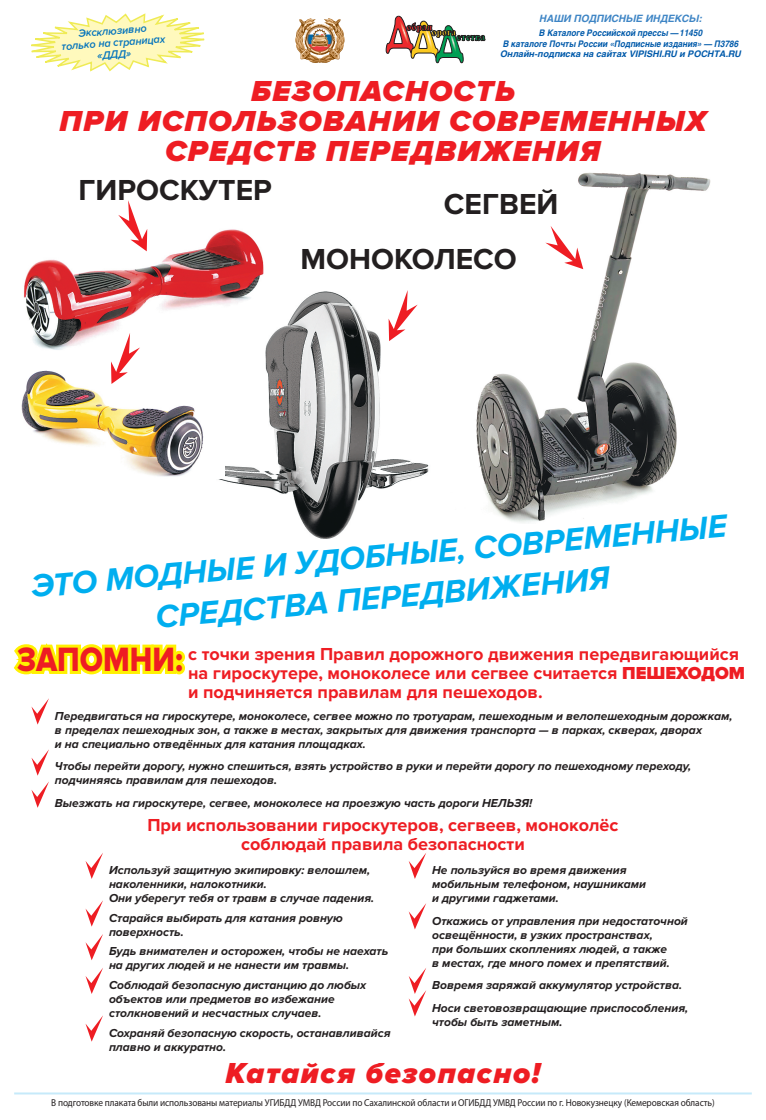
<style>
.page{position:relative;width:766px;height:1120px;background:#fff}
.page>*{position:absolute;margin:0;border:0;box-sizing:border-box;transform-origin:0 0}
.t1{font:italic 700 33px/41.5px "Proxima Nova";color:#00aeef;text-align:center}
.t2{font:italic 900 30px/30px "Proxima Nova";letter-spacing:.105em;color:#ee1d23;text-align:center}
.t3{font:700 30px/54.8px "Proxima Nova";letter-spacing:.025em;color:#231f20}
.t4{font:italic 900 30px "Proxima Nova";letter-spacing:.05em;color:#ee1d23}
.t5{font:700 18px/19px "Proxima Nova";color:#ee1d23}
.t6{font:italic 700 12px/14px "Proxima Nova";color:#231f20}
.t7{font:italic 600 11px/11.8px "Proxima Nova";color:#0072bc;text-align:center}
.t8{font:10px "Myriad Pro";letter-spacing:-.01em;color:#231f20;scale:.93 1}
.t9{font:italic 700 10px "Helios";color:#3e85c5}
.t10{font:italic 700 9px/11px "Helios";color:#015aaa;text-align:center;scale:.9 1}
.t11{font:italic 700 9px "Helios";color:#015aaa}
.s1{font-family:"Proxima Nova Extrabld";font-weight:400;font-size:35px}
.s2{font-weight:900}
</style>
<div class="page">
<img style="left:218px;top:275px;width:211px;height:264px">
<img style="left:476px;top:172px;width:235px;height:351px">
<img style="left:21px;top:369px;width:203px;height:110px">
<svg style="left:118px;top:200px;width:20px;height:27px"></svg>
<svg style="left:111px;top:350px;width:29px;height:34px"></svg>
<svg style="left:388px;top:290px;width:29px;height:51px"></svg>
<svg style="left:545px;top:226px;width:38px;height:43px"></svg>
<img style="left:24px;top:227px;width:219px;height:123px">
<svg style="left:13px;top:643px;width:172px;height:32px;background:#fff32c"></svg>
<hr style="left:14px;top:1092px;width:737px;height:2px;background:#c6eafa">
<svg style="left:31px;top:698px;width:18px;height:26px"></svg>
<svg style="left:31px;top:749px;width:18px;height:26px"></svg>
<svg style="left:31px;top:781px;width:18px;height:27px"></svg>
<svg style="left:85px;top:853px;width:18px;height:26px"></svg>
<svg style="left:85px;top:900px;width:18px;height:26px"></svg>
<svg style="left:85px;top:934px;width:18px;height:26px"></svg>
<svg style="left:85px;top:968px;width:18px;height:26px"></svg>
<svg style="left:85px;top:1015px;width:18px;height:26px"></svg>
<svg style="left:408px;top:853px;width:18px;height:26px"></svg>
<svg style="left:408px;top:903px;width:18px;height:26px"></svg>
<svg style="left:408px;top:968px;width:18px;height:48px"></svg>
<svg style="left:385px;top:16px;width:100px;height:47px"></svg>
<img style="left:295px;top:18px;width:49px;height:45px">
<svg style="left:31px;top:13px;width:174px;height:59px"></svg>
<p class="t7" style="left:60px;top:29px;width:105px;rotate:-4deg">Эксклюзивно только на страницах «ДДД»</p>
<p class="t9" style="left:539px;top:13px;width:164px">НАШИ ПОДПИСНЫЕ ИНДЕКСЫ:</p>
<p class="t10" style="left:503px;top:27px;width:263px">В Каталоге Российской прессы —11450<br>В каталоге Почты России «Подписные издания» — П3786</p>
<p class="t11" style="left:500px;top:49px;width:242px">Онлайн-подписка на сайтах VIPISHI.RU и POCHTA.RU</p>
<h2 class="t2" style="left:59px;top:77px;width:648px">Безопасность<br>при использовании современных средс тв передвижения</h2>
<h2 class="t3" style="left:78px;top:163px;width:195px">Гироскутер</h2>
<h2 class="t3" style="left:300px;top:177px;width:259px;text-indent:143px">Сегвей<br>Моноколесо</h2>
<h1 class="t1" style="left:30px;top:566px;width:698px;rotate:-5deg">Это модные и удобные, современные средства передвижения</h1>
<h3 class="t5" style="left:188px;top:645px;width:558px;text-indent:-171px"><span class="s1">Запомни:</span> с точки зрения Правил дорожного движения передвигающийся на гироскутере, моноколесе или сегвее считается <span class="s2">ПЕШЕХОДОМ </span>и подчиняется правилам для пешеходов.</h3>
<p class="t6" style="left:55px;top:709px;width:678px">Передвигаться на гироскутере, моноколесе, сегвее можно по тротуарам, пешеходным и велопешеходным дорожкам, в пределах пешеходных зон, а также в местах, закрытых для движения транспорта — в парках, скверах, дворах<br>и на специально отведённых для катания площадках.</p>
<p class="t6" style="left:55px;top:759px;width:637px">Чтобы перейти дорогу, нужно спешиться, взять устройство в руки и перейти дорогу по пешеходному переходу, подчиняясь правилам для пешеходов.</p>
<p class="t6" style="left:55px;top:796px;width:478px">Выезжать на гироскутере, сегвее, моноколесе на проезжую часть дороги НЕЛЬЗЯ!</p>
<h3 class="t5" style="left:147px;top:815px;width:472px;text-align:center">При использовании гироскутеров, сегвеев, моноколёс соблюдай правила безопасности</h3>
<p class="t6" style="left:109px;top:863px;width:267px">Используй защитную экипировку: велошлем, наколенники, налокотники.<br>Они уберегут тебя от травм в случае падения.</p>
<p class="t6" style="left:109px;top:911px;width:235px">Старайся выбирать для катания ровную поверхность.</p>
<p class="t6" style="left:109px;top:944px;width:281px">Будь внимателен и осторожен, чтобы не наехать на других людей и не нанести им травмы.</p>
<p class="t6" style="left:109px;top:978px;width:259px">Соблюдай безопасную дистанцию до любых объектов или предметов во избежание столкновений и несчастных случаев.</p>
<p class="t6" style="left:109px;top:1026px;width:283px">Сохраняй безопасную скорость, останавливайся плавно и аккуратно.</p>
<h2 class="t4" style="left:225px;top:1056px;width:316px">Катайся безопасно!</h2>
<p class="t6" style="left:432px;top:863px;width:215px">Не пользуйся во время движения мобильным телефоном, наушниками и другими гаджетами.</p>
<p class="t6" style="left:432px;top:914px;width:257px">О ткажись от управления при недостаточной освещённости, в узких пространствах,<br>при больших скоплениях людей, а также<br>в местах, где много помех и препятствий.</p>
<p class="t6" style="left:432px;top:974px;width:257px;line-height:22.5px">Вовремя заряжай аккумулятор устройства.<br>Носи световозвращающие приспособления,</p>
<p class="t6" style="left:432px;top:1015px;width:132px">чтобы быть заметным.</p>
<p class="t8" style="left:51px;top:1096px;width:714px">В подготовке плаката были использованы материалы УГИБДД УМВД России по Сахалинской области и ОГИБДД УМВД России по г. Новокузнецку (Кемеровская область)</p>
</div>
